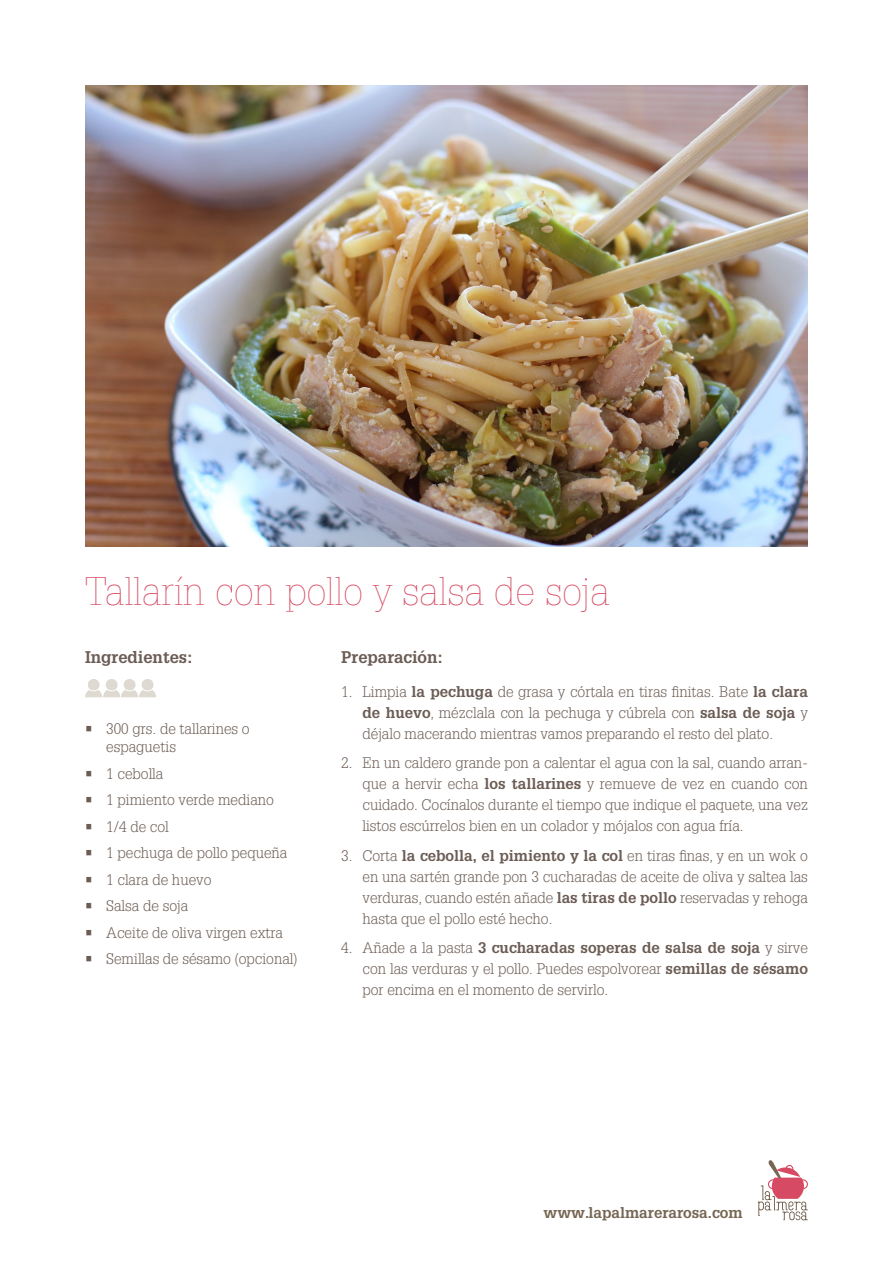
<style>
.page{position:relative;width:893px;height:1263px;background:#fff}
.page>*{position:absolute;margin:0;border:0;box-sizing:border-box;transform-origin:0 0}
.t1{font:100 39px "Glypha";color:#d64a63}
.t2{font:700 16.5px "Glypha";color:#6b5c54}
.t3{font:300 15px/21px "Glypha";color:#6b5c54;text-align:justify}
.t4{font:700 15px "Glypha";color:#766653}
.s1{font-weight:700}
</style>
<div class="page">
<svg style="left:758px;top:1160px;width:50px;height:60px"></svg>
<img style="left:85px;top:85px;width:723px;height:462px">
<svg style="left:85px;top:679px;width:71px;height:18px"></svg>
<h1 class="t1" style="left:85px;top:569px;width:527px">Tallarín con pollo y salsa de soja</h1>
<p class="t2" style="left:85px;top:647px;width:109px">Ingredientes:</p>
<p class="t2" style="left:341px;top:647px;width:103px">Preparación:</p>
<p class="t3" style="left:362px;top:681px;width:447px;text-indent:-21px">1. Limpia <span class="s1">la pechuga</span> de grasa y córtala en tiras finitas. Bate <span class="s1">la clara de huevo</span>, mézclala con la pechuga y cúbrela con <span class="s1">salsa de soja</span> y déjalo macerando mientras vamos preparando el resto del plato.</p>
<p class="t3" style="left:362px;top:752px;width:447px;text-indent:-21px">2. En un caldero grande pon a calentar el agua con la sal, cuando arran&shy;que a hervir echa <span class="s1">los tallarines</span> y remueve de vez en cuando con cuidado. Cocínalos durante el tiempo que indique el paquete, una vez listos escúrrelos bien en un colador y mójalos con agua fría.</p>
<p class="t3" style="left:362px;top:845px;width:447px;text-indent:-21px">3. Corta <span class="s1">la cebolla, el pimiento y la col</span> en tiras finas, y en un wok o en una sartén grande pon 3 cucharadas de aceite de oliva y saltea las verduras, cuando estén añade <span class="s1">las tiras de pollo</span> reservadas y rehoga hasta que el pollo esté hecho.</p>
<p class="t3" style="left:362px;top:937px;width:447px;text-indent:-21px">4. Añade a la pasta <span class="s1">3 cucharadas soperas de salsa de soja</span> y sirve con las verduras y el pollo. Puedes espolvorear <span class="s1">semillas de sésamo </span>por encima en el momento de servirlo.</p>
<p class="t3" style="left:106px;top:720px;width:145px;line-height:18px;text-indent:-21px">• 300 grs. de tallarines o espaguetis</p>
<p class="t3" style="left:85px;top:763px;width:80px">• 1 cebolla</p>
<p class="t3" style="left:85px;top:790px;width:190px">• 1 pimiento verde mediano</p>
<p class="t3" style="left:85px;top:816px;width:85px">• 1/4 de col</p>
<p class="t3" style="left:85px;top:843px;width:204px">• 1 pechuga de pollo pequeña</p>
<p class="t3" style="left:85px;top:869px;width:128px">• 1 clara de huevo</p>
<p class="t3" style="left:85px;top:896px;width:105px">• Salsa de soja</p>
<p class="t3" style="left:85px;top:922px;width:199px">• Aceite de oliva virgen extra</p>
<p class="t3" style="left:85px;top:949px;width:214px">• Semillas de sésamo (opcional)</p>
<p class="t4" style="left:543px;top:1203px;width:201px">www.lapalmarerarosa.com</p>
</div>
